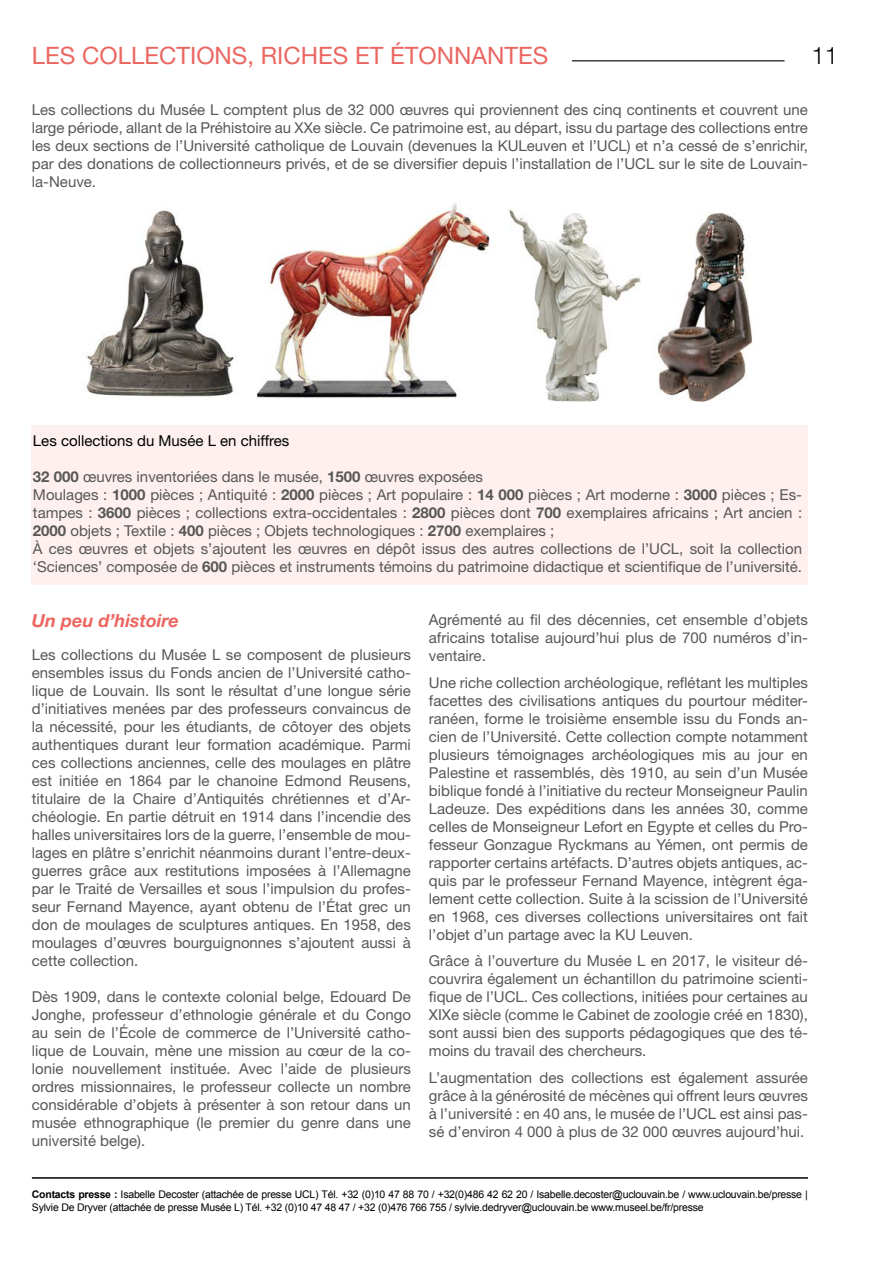
<style>
.page{position:relative;width:893px;height:1263px;background:#fff}
.page>*{position:absolute;margin:0;border:0;box-sizing:border-box;transform-origin:0 0}
.t1{font:24px "Helvetica Neue LT Std";color:#ec6661}
.t2{font:300 24px "Helvetica Neue LT Std";color:#000}
.t3{font:italic 700 18px "Helvetica Neue LT Std";color:#ec6661}
.t4{font:15px/18px "Helvetica Neue LT Std";color:#575756;text-align:justify}
.t5{font:15px "Helvetica Neue LT Std";color:#000}
.t6{font:10.5px/12.6px "Arial";letter-spacing:-.02em;color:#000}
.s1{font-weight:700}
</style>
<div class="page">
<hr style="left:32px;top:1177px;width:776px;height:2px;background:#000">
<div style="left:32px;top:425px;width:776px;height:160px;background:#fdf0ef"></div>
<hr style="left:572px;top:60px;width:212px;height:1px;background:#000">
<img style="left:86px;top:203px;width:667px;height:199px">
<h1 class="t1" style="left:32px;top:41px;width:518px">LES COLLECTIONS, RICHES ET ÉTONNANTES</h1>
<p class="t4" style="left:32px;top:100px;width:778px">Les collections du Musée L comptent plus de 32 000 œuvres qui proviennent des cinq continents et couvrent une large période, allant de la Préhistoire au XXe siècle. Ce patrimoine est, au départ, issu du partage des collections entre les deux sections de l’Université catholique de Louvain (devenues la KULeuven et l’UCL) et n’a cessé de s’enrichir, par des donations de collectionneurs privés, et de se diversifier depuis l’installation de l’UCL sur le site de Louvain&shy;la-Neuve.</p>
<h1 class="t2" style="left:811px;top:41px;width:28px">11</h1>
<p class="t5" style="left:33px;top:432px;width:258px">Les collections du Musée L en chiffres</p>
<p class="t4" style="left:33px;top:467px;width:771px;text-align:left"><span class="s1">32 000</span> œuvres inventoriées dans le musée, <span class="s1">1500</span> œuvres exposées<br>Moulages : <span class="s1">1000</span> pièces ; Antiquité : <span class="s1">2000</span> pièces ; Art populaire : <span class="s1">14 000</span> pièces ; Art moderne : <span class="s1">3000</span> pièces ; Es&shy;tampes : <span class="s1">3600</span> pièces ; collections extra-occidentales : <span class="s1">2800</span> pièces dont <span class="s1">700</span> exemplaires africains ; Art ancien :<br><span class="s1">2000</span> objets ; Textile : <span class="s1">400</span> pièces ; Objets technologiques : <span class="s1">2700</span> exemplaires ;<br>À ces œuvres et objets s’ajoutent les œuvres en dépôt issus des autres collections de l’UCL, soit la collection ‘Sciences’ composée de <span class="s1">600</span> pièces et instruments témoins du patrimoine didactique et scientifique de l’université.</p>
<p class="t3" style="left:32px;top:610px;width:149px">Un peu d’histoire</p>
<p class="t4" style="left:32px;top:645px;width:381px">Les collections du Musée L se composent de plusieurs ensembles issus du Fonds ancien de l’Université catho&shy;lique de Louvain. Ils sont le résultat d’une longue série d’initiatives menées par des professeurs convaincus de la nécessité, pour les étudiants, de côtoyer des objets authentiques durant leur formation académique. Parmi ces collections anciennes, celle des moulages en plâtre est initiée en 1864 par le chanoine Edmond Reusens, titulaire de la Chaire d’Antiquités chrétiennes et d’Ar&shy;chéologie. En partie détruit en 1914 dans l’incendie des halles universitaires lors de la guerre, l’ensemble de mou&shy;lages en plâtre s’enrichit néanmoins durant l’entre-deux&shy;guerres grâce aux restitutions imposées à l’Allemagne par le Traité de Versailles et sous l’impulsion du profes&shy;seur Fernand Mayence, ayant obtenu de l’État grec un don de moulages de sculptures antiques. En 1958, des moulages d’œuvres bourguignonnes s’ajoutent aussi à cette collection.</p>
<p class="t4" style="left:32px;top:987px;width:381px">Dès 1909, dans le contexte colonial belge, Edouard De Jonghe, professeur d’ethnologie générale et du Congo au sein de l’École de commerce de l’Université catho&shy;lique de Louvain, mène une mission au cœur de la co&shy;lonie nouvellement instituée. Avec l’aide de plusieurs ordres missionnaires, le professeur collecte un nombre considérable d’objets à présenter à son retour dans un musée ethnographique (le premier du genre dans une université belge).</p>
<p class="t4" style="left:429px;top:611px;width:381px">Agrémenté au fil des décennies, cet ensemble d’objets africains totalise aujourd’hui plus de 700 numéros d’in&shy;ventaire.</p>
<p class="t4" style="left:429px;top:673px;width:381px">Une riche collection archéologique, reflétant les multiples facettes des civilisations antiques du pourtour méditer&shy;ranéen, forme le troisième ensemble issu du Fonds an&shy;cien de l’Université. Cette collection compte notamment plusieurs témoignages archéologiques mis au jour en Palestine et rassemblés, dès 1910, au sein d’un Musée biblique fondé à l’initiative du recteur Monseigneur Paulin Ladeuze. Des expéditions dans les années 30, comme celles de Monseigneur Lefort en Egypte et celles du Pro&shy;fesseur Gonzague Ryckmans au Yémen, ont permis de rapporter certains artéfacts. D’autres objets antiques, ac&shy;quis par le professeur Fernand Mayence, intègrent éga&shy;lement cette collection. Suite à la scission de l’Université en 1968, ces diverses collections universitaires ont fait l’objet d’un partage avec la KU Leuven.</p>
<p class="t4" style="left:429px;top:952px;width:381px">Grâce à l’ouverture du Musée L en 2017, le visiteur dé&shy;couvrira également un échantillon du patrimoine scienti&shy;fique de l’UCL. Ces collections, initiées pour certaines au XIXe siècle (comme le Cabinet de zoologie créé en 1830), sont aussi bien des supports pédagogiques que des té&shy;moins du travail des chercheurs.</p>
<p class="t4" style="left:429px;top:1068px;width:381px">L’augmentation des collections est également assurée grâce à la générosité de mécènes qui offrent leurs œuvres à l’université : en 40 ans, le musée de l’UCL est ainsi pas&shy;sé d’environ 4 000 à plus de 32 000 œuvres aujourd’hui.</p>
<p class="t6" style="left:32px;top:1188px;width:777px"><span class="s1">Contacts presse :</span> Isabelle Decoster (attachée de presse UCL) Tél. +32 (0)10 47 88 70 / +32(0)486 42 62 20 / Isabelle.decoster@uclouvain.be / www.uclouvain.be/presse |<br>Sylvie De Dryver (attachée de presse Musée L) Tél. +32 (0)10 47 48 47 / +32 (0)476 766 755 / sylvie.dedryver@uclouvain.be www.museel.be/fr/presse</p>
</div>
